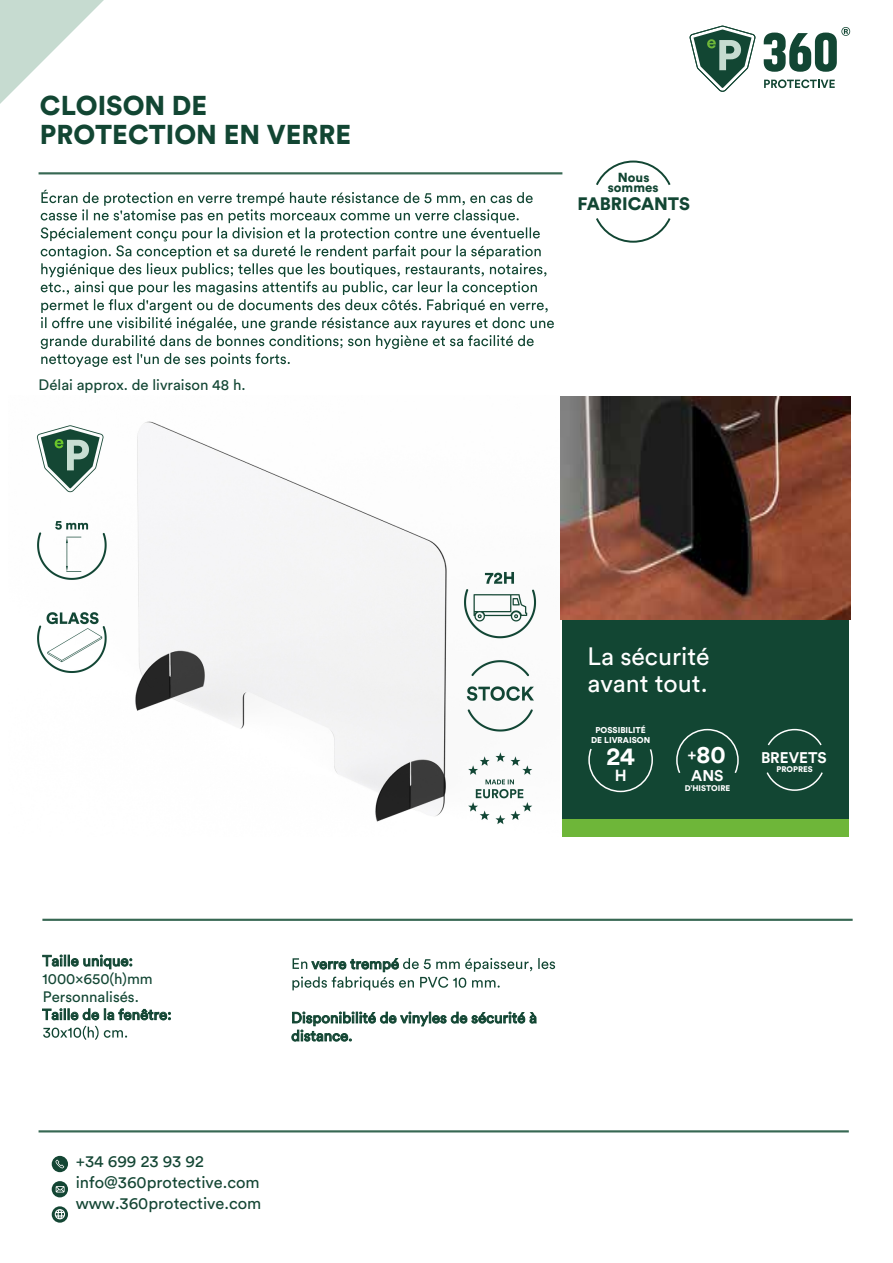
<style>
.page{position:relative;width:893px;height:1263px;background:#fff}
.page>*{position:absolute;margin:0;border:0;box-sizing:border-box;transform-origin:0 0}
.t1{font:900 27px/28.7px "Circular Std";color:#124633}
.t2{font:700 25.35px "Circular Std";color:#fff}
.t3{font:24.9px/27px "Circular Std";color:#fff}
.t4{font:700 24.45px "Circular Std";color:#fff}
.t5{font:900 17.85px "Circular Std";color:#124633}
.t6{font:16.5px/21px "Circular Std";color:#144634}
.t7{font:700 15.9px "Circular Std";color:#fff}
.t8{font:700 15.45px "Circular Std";color:#fff}
.t9{font:700 15.3px "Circular Std";color:#fff}
.t10{font:15px "Circular Std";color:#124633}
.t11{font:900 13.05px/10.5px "Circular Std";color:#124633;text-align:center}
.t12{font:900 8.4px/10.2px "Circular Std";color:#fff;text-align:center}
.t13{font:900 8.1px "Circular Std";color:#fff}
.s1{font-size:15.45px}
</style>
<div class="page">
<svg style="left:41px;top:190px;width:513px;height:177px"></svg>
<hr style="left:39px;top:172px;width:523px;height:2px;background:#376853">
<hr style="left:39px;top:1130px;width:810px;height:2px;background:#376853">
<div style="left:562px;top:618px;width:287px;height:201px;background:#124633"></div>
<svg style="left:42px;top:955px;width:90px;height:14px"></svg>
<svg style="left:42px;top:1008px;width:129px;height:12px"></svg>
<svg style="left:43px;top:1026px;width:84px;height:14px"></svg>
<svg style="left:538px;top:958px;width:17px;height:11px"></svg>
<svg style="left:292px;top:958px;width:240px;height:32px"></svg>
<svg style="left:291px;top:1012px;width:245px;height:29px"></svg>
<svg style="left:0;top:0;width:104px;height:104px"></svg>
<div style="left:562px;top:819px;width:287px;height:18px;background:#6eb639"></div>
<svg style="left:596px;top:160px;width:75px;height:25px"></svg>
<svg style="left:596px;top:218px;width:75px;height:25px"></svg>
<svg style="left:676px;top:728px;width:63px;height:45px"></svg>
<svg style="left:767px;top:728px;width:55px;height:18px"></svg>
<svg style="left:766px;top:772px;width:57px;height:19px"></svg>
<svg style="left:588px;top:748px;width:65px;height:45px"></svg>
<img style="left:36px;top:421px;width:501px;height:404px">
<img style="left:561px;top:397px;width:290px;height:223px">
<hr style="left:42px;top:919px;width:811px;height:2px;background:#376853">
<svg style="left:764px;top:79px;width:71px;height:9px"></svg>
<svg style="left:689px;top:25px;width:66px;height:67px"></svg>
<svg style="left:764px;top:27px;width:86px;height:45px"></svg>
<svg style="left:52px;top:1156px;width:16px;height:16px"></svg>
<svg style="left:52px;top:1181px;width:16px;height:16px"></svg>
<svg style="left:52px;top:1206px;width:16px;height:17px"></svg>
<h1 class="t1" style="left:40px;top:90px;width:313px">CLOISON DE<br>PROTECTION EN VERRE</h1>
<p class="t10" style="left:39px;top:375px;width:209px">Délai approx. de livraison 48 h.</p>
<p class="t11" style="left:608px;top:172px;width:52px">Nous sommes</p>
<p class="t5" style="left:578px;top:192px;width:114px">FABRICANTS</p>
<p class="t10" style="left:59px;top:951px;width:71px">ie ni e</p>
<p class="t10" style="left:43px;top:969px;width:112px">1000×650(h)mm</p>
<p class="t10" style="left:43px;top:988px;width:98px">Personnalisés.</p>
<p class="t10" style="left:59px;top:1005px;width:42px">ie e</p>
<p class="t10" style="left:118px;top:1005px;width:50px">fen tre</p>
<p class="t10" style="left:312px;top:954px;width:81px">verre tremp</p>
<p class="t10" style="left:302px;top:1008px;width:67px">i poni i it</p>
<p class="t10" style="left:389px;top:1008px;width:53px">e vin e</p>
<p class="t10" style="left:459px;top:1008px;width:59px">e c rit</p>
<p class="t10" style="left:300px;top:1026px;width:54px">i t nce.</p>
<p class="t6" style="left:76px;top:1150px;width:187px">+34 699 23 93 92 info@360protective.com www.360protective.com</p>
<h3 class="t3" style="left:587px;top:642px;width:124px">La sécurité avant tout.</h3>
<p class="t12" style="left:591px;top:724px;width:61px">POSSIBILITÉ<br>DE LIVRAISON</p>
<h2 class="t2" style="left:606px;top:740px;width:30px">24</h2>
<p class="t7" style="left:615px;top:765px;width:13px">H</p>
<h3 class="t4" style="left:687px;top:738px;width:40px"><span class="s1">+</span>80</h3>
<p class="t9" style="left:761px;top:748px;width:67px">BREVETS</p>
<p class="t13" style="left:777px;top:764px;width:38px">PROPRES</p>
<p class="t8" style="left:691px;top:766px;width:34px">ANS</p>
<p class="t13" style="left:685px;top:783px;width:47px">D’HISTOIRE</p>
</div>
